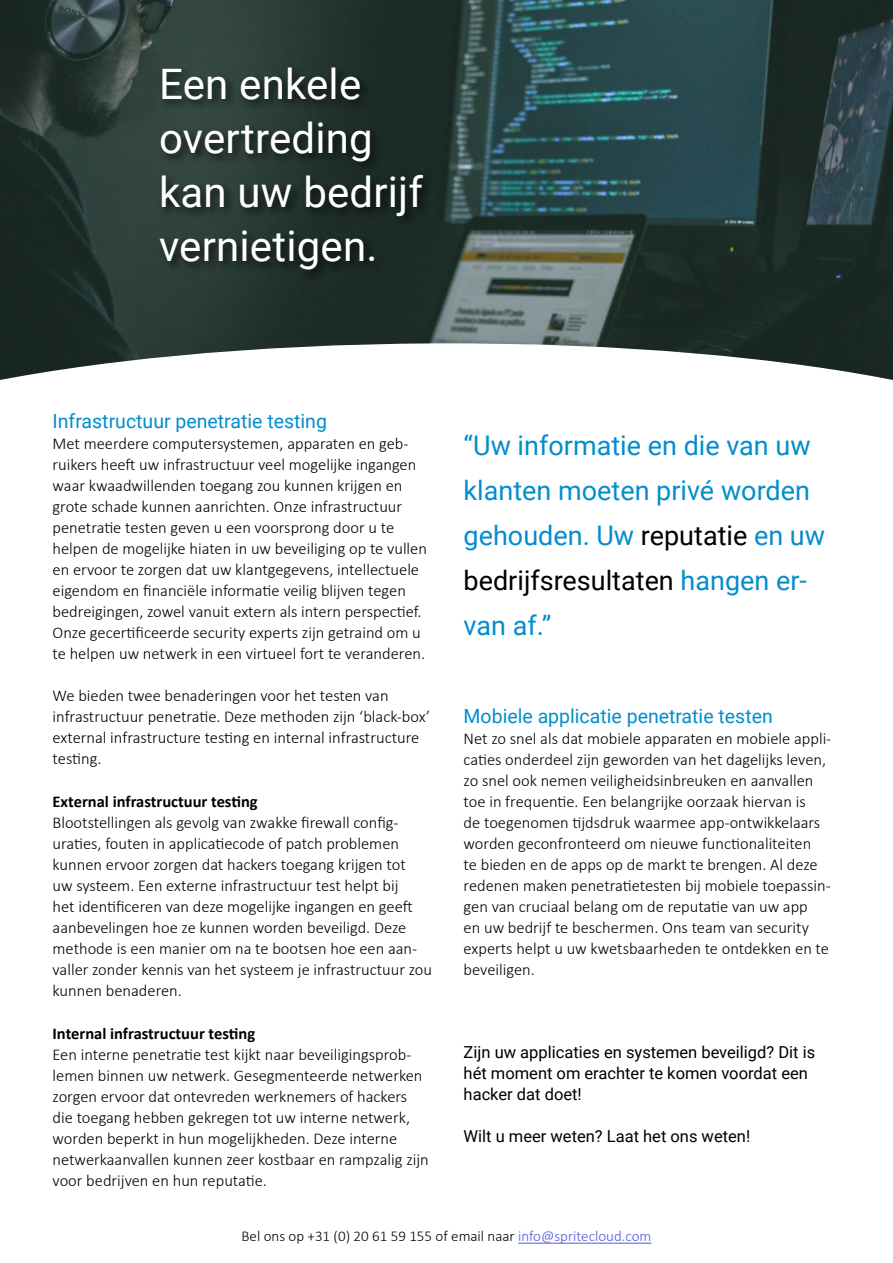
<style>
.page{position:relative;width:893px;height:1263px;background:#fff}
.page>*{position:absolute;margin:0;border:0;box-sizing:border-box;transform-origin:0 0}
.t1{font:42px/54px "Roboto";letter-spacing:.005em;color:#fff}
.t2{font:27px/45px "Roboto";color:#038dcd}
.t3{font:19.5px "Roboto";color:#038dcd}
.t4{font:300 16.5px/21px "Calibri";color:#000}
.t5{font:16.5px/21px "Roboto";color:#000}
.t6{font:700 16.5px "Calibri";color:#000}
.t7{font:300 15px "Calibri";color:#010101}
.s1{color:#010101}
.s2{color:#4f5cd6}
</style>
<div class="page">
<img style="left:0;top:0;width:893px;height:343px">
<svg style="left:0;top:343px;width:893px;height:37px"></svg>
<hr style="left:518px;top:1243px;width:133px;height:1px;background:#4f5cd6">
<div style="left:157px;top:65px;width:277px;height:217px;background:#000;opacity:.7"></div>
<h1 class="t1" style="left:159px;top:56px;width:266px">Een enkele overtreding kan uw bedrijf vernietigen.</h1>
<p class="t3" style="left:53px;top:407px;width:276px">Infrastructuur penetratie testing</p>
<p class="t4" style="left:53px;top:433px;width:376px">Met meerdere computersystemen, apparaten en geb&shy;ruikers heeft uw infrastructuur veel mogelijke ingangen waar kwaadwillenden toegang zou kunnen krijgen en grote schade kunnen aanrichten. Onze infrastructuur penetratie testen geven u een voorsprong door u te helpen de mogelijke hiaten in uw beveiliging op te vullen en ervoor te zorgen dat uw klantgegevens, intellectuele eigendom en financiële informatie veilig blijven tegen bedreigingen, zowel vanuit extern als intern perspectief.<br>Onze gecertificeerde security experts zijn getraind om u te helpen uw netwerk in een virtueel fort te veranderen.</p>
<p class="t4" style="left:53px;top:685px;width:379px">We bieden twee benaderingen voor het testen van infrastructuur penetratie. Deze methoden zijn ‘black-box’ external infrastructure testing en internal infrastructure testing.</p>
<p class="t6" style="left:53px;top:790px;width:207px">External infrastructuur testing</p>
<p class="t4" style="left:53px;top:812px;width:381px">Blootstellingen als gevolg van zwakke firewall config&shy;uraties, fouten in applicatiecode of patch problemen kunnen ervoor zorgen dat hackers toegang krijgen tot<br>uw systeem. Een externe infrastructuur test helpt bij<br>het identificeren van deze mogelijke ingangen en geeft aanbevelingen hoe ze kunnen worden beveiligd. Deze methode is een manier om na te bootsen hoe een aan&shy;valler zonder kennis van het systeem je infrastructuur zou kunnen benaderen.</p>
<p class="t6" style="left:53px;top:1021px;width:204px">Internal infrastructuur testing</p>
<p class="t4" style="left:53px;top:1043px;width:378px">Een interne penetratie test kijkt naar beveiligingsprob&shy;lemen binnen uw netwerk. Gesegmenteerde netwerken zorgen ervoor dat ontevreden werknemers of hackers die toegang hebben gekregen tot uw interne netwerk, worden beperkt in hun mogelijkheden. Deze interne netwerkaanvallen kunnen zeer kostbaar en rampzalig zijn voor bedrijven en hun reputatie.</p>
<h2 class="t2" style="left:464px;top:422px;width:363px">“Uw informatie en die van uw klanten moeten privé worden gehouden. Uw <span class="s1">reputatie</span> en uw <span class="s1">bedrijfsresultaten</span> hangen er&shy;van af.”</h2>
<p class="t3" style="left:464px;top:703px;width:311px">Mobiele applicatie penetratie testen</p>
<p class="t4" style="left:464px;top:728px;width:369px">Net zo snel als dat mobiele apparaten en mobiele appli&shy;caties onderdeel zijn geworden van het dagelijks leven, zo snel ook nemen veiligheidsinbreuken en aanvallen toe in frequentie. Een belangrijke oorzaak hiervan is<br>de toegenomen tijdsdruk waarmee app-ontwikkelaars worden geconfronteerd om nieuwe functionaliteiten<br>te bieden en de apps op de markt te brengen. Al deze redenen maken penetratietesten bij mobiele toepassin&shy;gen van cruciaal belang om de reputatie van uw app<br>en uw bedrijf te beschermen. Ons team van security experts helpt u uw kwetsbaarheden te ontdekken en te beveiligen.</p>
<p class="t5" style="left:464px;top:1041px;width:353px">Zijn uw applicaties en systemen beveiligd? Dit is hét moment om erachter te komen voordat een hacker dat doet!</p>
<p class="t5" style="left:464px;top:1125px;width:288px">Wilt u meer weten? Laat het ons weten!</p>
<p class="t7" style="left:242px;top:1227px;width:411px">Bel ons op +31 (0) 20 61 59 155 of email naar <span class="s2">info@spritecloud.com</span></p>
</div>
